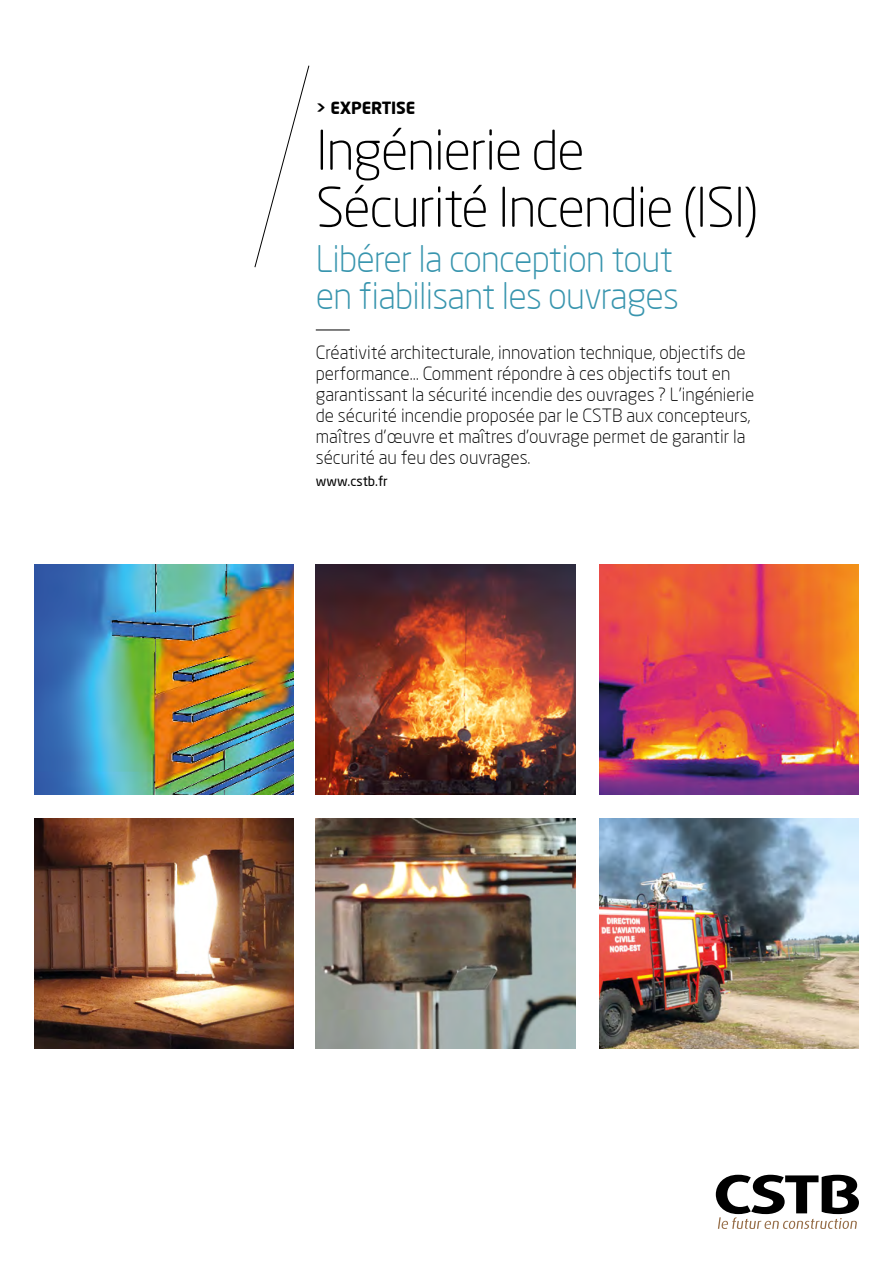
<style>
.page{position:relative;width:893px;height:1263px;background:#fff}
.page>*{position:absolute;margin:0;border:0;box-sizing:border-box;transform-origin:0 0}
.t1{font:300 54px/57px "Neo Sans";letter-spacing:-.025em;color:#000}
.t2{font:300 36px/37.5px "Neo Sans";letter-spacing:-.02em;color:#3895ae}
.t3{font:300 18px/21px "Neo Sans";color:#000}
.t4{font:700 16.5px "Neo Sans";letter-spacing:-.01em;color:#000}
.t5{font:13.5px "Neo Sans";color:#000}
</style>
<div class="page">
<hr style="left:316px;top:330px;width:34px;height:1px;background:#000">
<svg style="left:254px;top:65px;width:56px;height:203px"></svg>
<svg style="left:716px;top:1175px;width:143px;height:54px"></svg>
<img style="left:34px;top:565px;width:259px;height:229px">
<img style="left:316px;top:565px;width:259px;height:229px">
<img style="left:599px;top:565px;width:260px;height:229px">
<img style="left:316px;top:819px;width:259px;height:229px">
<img style="left:34px;top:819px;width:259px;height:229px">
<img style="left:599px;top:819px;width:260px;height:229px">
<p class="t4" style="left:316px;top:98px;width:101px">&gt; EXPERTISE</p>
<h1 class="t1" style="left:316px;top:121px;width:444px">Ingénierie de<br>Sécurité Incendie (ISI)</h1>
<h2 class="t2" style="left:316px;top:240px;width:365px">Libérer la conception tout en fiabilisant les ouvrages</h2>
<p class="t3" style="left:316px;top:342px;width:440px">Créativité architecturale, innovation technique, objectifs de performance… Comment répondre à ces objectifs tout en garantissant la sécurité incendie des ouvrages ? L’ingénierie de sécurité incendie proposée par le CSTB aux concepteurs, maîtres d’œuvre et maîtres d’ouvrage permet de garantir la sécurité au feu des ouvrages.</p>
<p class="t5" style="left:316px;top:473px;width:74px">www.cstb.fr</p>
</div>
